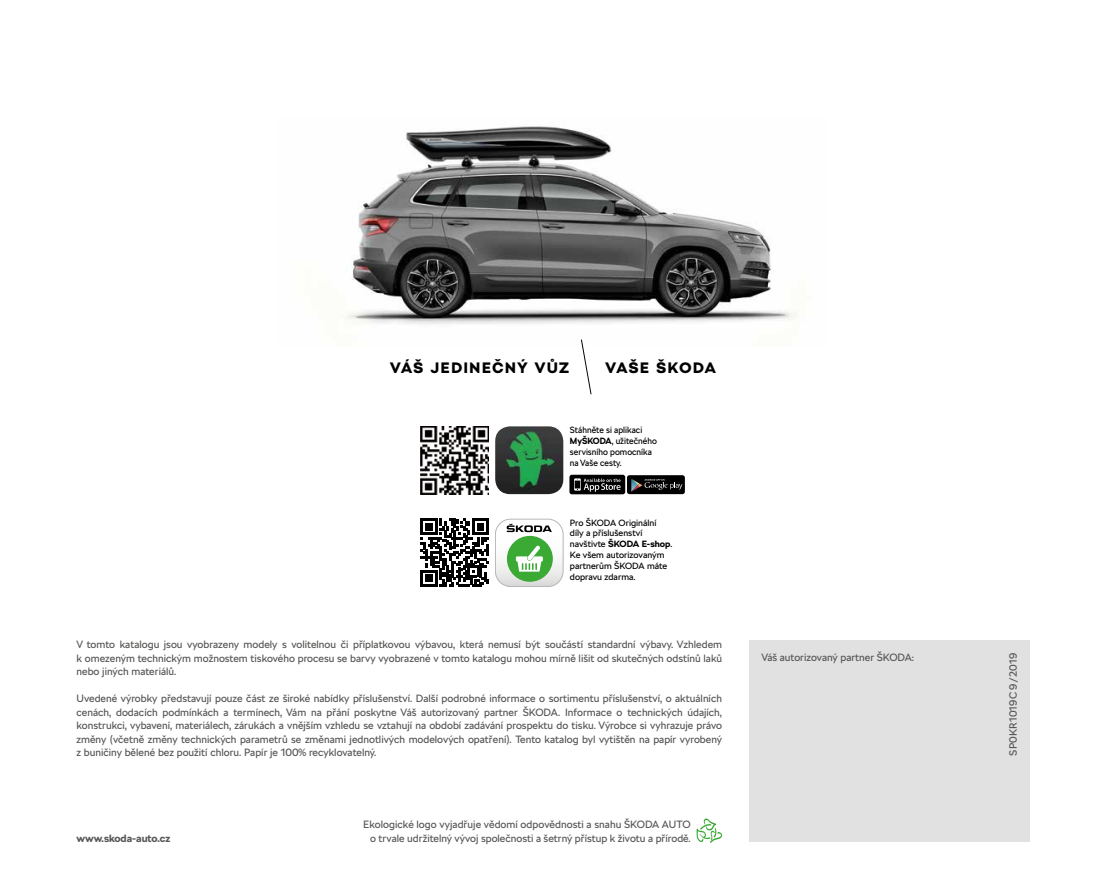
<style>
.page{position:relative;width:1106px;height:893px;background:#fff}
.page>*{position:absolute;margin:0;border:0;box-sizing:border-box;transform-origin:0 0}
.t1{font:900 15px "SKODA Next";letter-spacing:.11em;color:#000}
.t2{font:900 15px "SKODA Next";letter-spacing:.085em;color:#000}
.t3{font:10.5px/13.5px "SKODA Next";color:#575756;text-align:justify}
.t4{font:700 10.5px "SKODA Next";color:#575756}
.t5{font:10.5px "SKODA Next";letter-spacing:.02em;color:#575756}
.t6{font:9px/10.8px "SKODA Next";color:#000}
.t7{font:9px/10.8px "SKODA Next";color:#000;scale:.95 1}
.s1{font-weight:700}
</style>
<div class="page">
<img style="left:345px;top:126px;width:453px;height:198px">
<svg style="left:581px;top:339px;width:11px;height:56px"></svg>
<svg style="left:696px;top:818px;width:26px;height:25px"></svg>
<div style="left:748px;top:640px;width:281px;height:202px;background:#e1e1e1"></div>
<img style="left:495px;top:426px;width:68px;height:68px">
<div style="left:570px;top:475px;width:54px;height:19px;background:#000;border-radius:2px"></div>
<div style="left:570px;top:475px;width:55px;height:19px;border:1px solid #000;border-radius:2px"></div>
<svg style="left:574px;top:478px;width:46px;height:14px"></svg>
<div style="left:627px;top:475px;width:58px;height:19px;background:#000;border-radius:3px"></div>
<svg style="left:631px;top:479px;width:51px;height:12px"></svg>
<img style="left:421px;top:426px;width:67px;height:68px">
<svg style="left:495px;top:519px;width:68px;height:67px"></svg>
<svg style="left:421px;top:519px;width:67px;height:67px"></svg>
<h1 class="t1" style="left:390px;top:358px;width:180px">VÁŠ JEDINEČNÝ VŮZ</h1>
<h1 class="t2" style="left:605px;top:358px;width:112px">VAŠE ŠKODA</h1>
<p class="t7" style="left:570px;top:425px;width:93px">Stáhněte si aplikaci<br><span class="s1">MyŠKODA</span>, užitečného servisního pomocníka na Vaše cesty.</p>
<p class="t6" style="left:570px;top:517px;width:104px">Pro ŠKODA Originální díly a příslušenství navštivte <span class="s1">ŠKODA E-shop</span>.<br>Ke všem autorizovaným partnerům ŠKODA máte dopravu zdarma.</p>
<p class="t3" style="left:77px;top:638px;width:647px">V tomto katalogu jsou vyobrazeny modely s volitelnou či příplatkovou výbavou, která nemusí být součástí standardní výbavy. Vzhledem k omezeným technickým možnostem tiskového procesu se barvy vyobrazené v tomto katalogu mohou mírně lišit od skutečných odstínů laků nebo jiných materiálů.</p>
<p class="t3" style="left:77px;top:692px;width:647px">Uvedené výrobky představují pouze část ze široké nabídky příslušenství. Další podrobné informace o sortimentu příslušenství, o aktuálních cenách, dodacích podmínkách a termínech, Vám na přání poskytne Váš autorizovaný partner ŠKODA. Informace o technických údajích, konstrukci, vybavení, materiálech, zárukách a vnějším vzhledu se vztahují na období zadávání prospektu do tisku. Výrobce si vyhrazuje právo změny (včetně změny technických parametrů se změnami jednotlivých modelových opatření). Tento katalog byl vytištěn na papír vyrobený z buničiny bělené bez použití chloru. Papír je 100% recyklovatelný.</p>
<p class="t4" style="left:77px;top:832px;width:95px">www.skoda-auto.cz</p>
<p class="t3" style="left:363px;top:818px;width:329px;text-align:right">Ekologické logo vyjadřuje vědomí odpovědnosti a snahu ŠKODA AUTO o trvale udržitelný vývoj společnosti a šetrný přístup k životu a přírodě.</p>
<p class="t3" style="left:761px;top:650px;width:154px">Váš autorizovaný partner ŠKODA:</p>
<p class="t5" style="left:1006px;top:755px;width:104px;rotate:-90deg">SP0KR1019C 9/2019</p>
</div>
